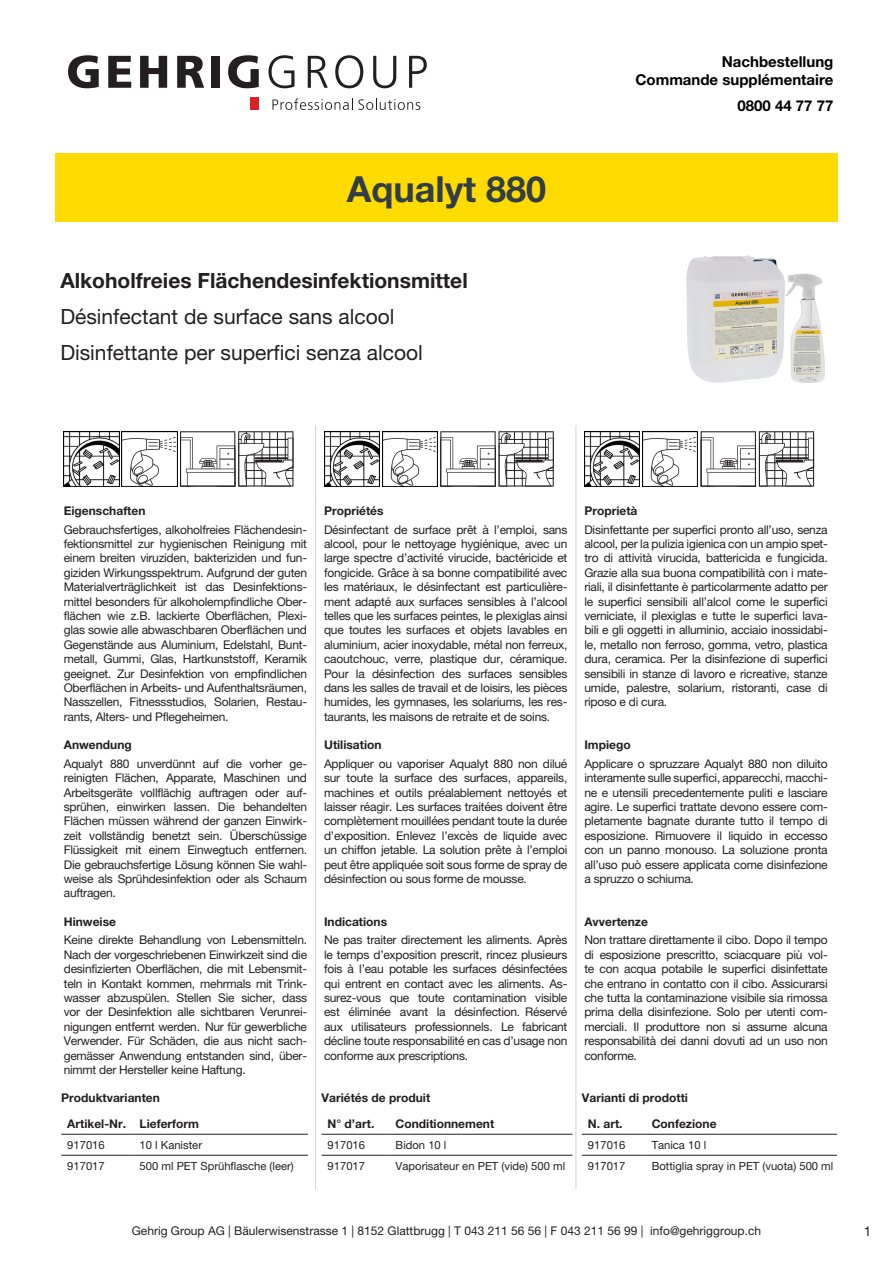
<style>
.page{position:relative;width:893px;height:1263px;background:#fff}
.page>*{position:absolute;margin:0;border:0;box-sizing:border-box;transform-origin:0 0}
.t1{font:700 36px "Helvetica Neue SL";color:#313e48}
.t2{font:21px/36.2px "Helvetica Neue SL";color:#231f20}
.t3{font:700 21px "Helvetica Neue SL";color:#231f20}
.t4{font:700 15px/18px "Helvetica Neue SL";color:#000;text-align:right}
.t5{font:13.5px "Helvetica Neue SL";color:#231f20}
.t6{font:12px/14.4px "Helvetica Neue SL";letter-spacing:-.02em;color:#231f20;text-align:justify}
.t7{font:700 12px/25.8px "Helvetica Neue SL";color:#231f20}
.t8{font:12px "Helvetica Neue SL";color:#231f20}
.t9{font:11.25px "Helvetica Neue SL";color:#231f20}
</style>
<div class="page">
<svg style="left:68px;top:55px;width:31px;height:33px"></svg>
<svg style="left:108px;top:56px;width:23px;height:32px"></svg>
<svg style="left:140px;top:56px;width:27px;height:32px"></svg>
<svg style="left:177px;top:56px;width:27px;height:32px"></svg>
<div style="left:212px;top:56px;width:8px;height:32px;background:#231f20"></div>
<div style="left:251px;top:97px;width:8px;height:13px;background:#da2128"></div>
<svg style="left:228px;top:55px;width:31px;height:33px"></svg>
<svg style="left:268px;top:55px;width:26px;height:33px"></svg>
<svg style="left:308px;top:56px;width:20px;height:32px"></svg>
<svg style="left:335px;top:55px;width:28px;height:33px"></svg>
<svg style="left:373px;top:56px;width:23px;height:32px"></svg>
<svg style="left:409px;top:56px;width:18px;height:32px"></svg>
<svg style="left:272px;top:99px;width:148px;height:11px"></svg>
<div style="left:55px;top:153px;width:783px;height:68px;background:#ffdb00"></div>
<img style="left:686px;top:255px;width:117px;height:128px">
<hr style="left:315px;top:425px;width:1px;height:74px;background:#d1d2d4">
<hr style="left:575px;top:425px;width:1px;height:74px;background:#d1d2d4">
<hr style="left:315px;top:499px;width:1px;height:234px;background:#d1d2d4">
<hr style="left:575px;top:499px;width:1px;height:234px;background:#d1d2d4">
<hr style="left:315px;top:733px;width:1px;height:177px;background:#d1d2d4">
<hr style="left:575px;top:733px;width:1px;height:177px;background:#d1d2d4">
<hr style="left:315px;top:910px;width:1px;height:177px;background:#d1d2d4">
<hr style="left:575px;top:910px;width:1px;height:177px;background:#d1d2d4">
<img style="left:64px;top:431px;width:55px;height:55px">
<img style="left:122px;top:431px;width:55px;height:55px">
<svg style="left:180px;top:431px;width:113px;height:55px"></svg>
<img style="left:324px;top:431px;width:55px;height:55px">
<img style="left:382px;top:431px;width:55px;height:55px">
<svg style="left:440px;top:431px;width:114px;height:55px"></svg>
<img style="left:584px;top:431px;width:56px;height:55px">
<img style="left:642px;top:431px;width:56px;height:55px">
<svg style="left:701px;top:431px;width:113px;height:55px"></svg>
<hr style="left:315px;top:1087px;width:1px;height:102px;background:#d1d2d4">
<hr style="left:575px;top:1087px;width:1px;height:102px;background:#d1d2d4">
<hr style="left:61px;top:1134px;width:73px;height:1px;background:#231f20">
<hr style="left:134px;top:1134px;width:174px;height:1px;background:#231f20">
<hr style="left:61px;top:1155px;width:73px;height:1px;background:#231f20">
<hr style="left:134px;top:1155px;width:174px;height:1px;background:#231f20">
<hr style="left:322px;top:1134px;width:68px;height:1px;background:#231f20">
<hr style="left:390px;top:1134px;width:182px;height:1px;background:#231f20">
<hr style="left:322px;top:1155px;width:68px;height:1px;background:#231f20">
<hr style="left:390px;top:1155px;width:182px;height:1px;background:#231f20">
<hr style="left:582px;top:1134px;width:64px;height:1px;background:#231f20">
<hr style="left:646px;top:1134px;width:191px;height:1px;background:#231f20">
<hr style="left:582px;top:1155px;width:64px;height:1px;background:#231f20">
<hr style="left:646px;top:1155px;width:191px;height:1px;background:#231f20">
<h1 class="t1" style="left:347px;top:166px;width:201px">Aqualyt 880</h1>
<h2 class="t3" style="left:60px;top:267px;width:409px">Alkoholfreies Flächendesinfektionsmittel</h2>
<h2 class="t2" style="left:60px;top:298px;width:364px">Désinfectant de surface sans alcool<br>Disinfettante per superfici senza alcool</h2>
<p class="t4" style="left:635px;top:53px;width:199px">Nachbestellung<br>Commande supplémentaire</p>
<p class="t4" style="left:737px;top:96px;width:97px">0800 44 77 77</p>
<p class="t7" style="left:64px;top:497px;width:83px">Eigenschaften</p>
<p class="t6" style="left:64px;top:522px;width:245px">Gebrauchsfertiges, alkoholfreies Flächendesin&shy;fektionsmittel zur hygienischen Reinigung mit einem breiten viruziden, bakteriziden und fun&shy;giziden Wirkungsspektrum. Aufgrund der guten Materialverträglichkeit ist das Desinfektions&shy;mittel besonders für alkoholempfindliche Ober&shy;flächen wie z.B. lackierte Oberflächen, Plexi&shy;glas sowie alle abwaschbaren Oberflächen und Gegenstände aus Aluminium, Edelstahl, Bunt&shy;metall, Gummi, Glas, Hartkunststoff, Keramik geeignet. Zur Desinfektion von empfindlichen Oberflächen in Arbeits- und Aufenthaltsräumen, Nasszellen, Fitnessstudios, Solarien, Restau&shy;rants, Alters- und Pflegeheimen.</p>
<p class="t7" style="left:64px;top:732px;width:70px">Anwendung</p>
<p class="t6" style="left:64px;top:756px;width:245px">Aqualyt 880 unverdünnt auf die vorher ge&shy;reinigten Flächen, Apparate, Maschinen und Arbeitsgeräte vollflächig auftragen oder auf&shy;sprühen, einwirken lassen. Die behandelten Flächen müssen während der ganzen Einwirk&shy;zeit vollständig benetzt sein. Überschüssige Flüssigkeit mit einem Einwegtuch entfernen.<br>Die gebrauchsfertige Lösung können Sie wahl&shy;weise als Sprühdesinfektion oder als Schaum auftragen.</p>
<p class="t7" style="left:64px;top:908px;width:54px">Hinweise</p>
<p class="t6" style="left:64px;top:933px;width:245px">Keine direkte Behandlung von Lebensmitteln.<br>Nach der vorgeschriebenen Einwirkzeit sind die desinfizierten Oberflächen, die mit Lebensmit&shy;teln in Kontakt kommen, mehrmals mit Trink&shy;wasser abzuspülen. Stellen Sie sicher, dass vor der Desinfektion alle sichtbaren Verunrei&shy;nigungen entfernt werden. Nur für gewerbliche Verwender. Für Schäden, die aus nicht sach&shy;gemässer Anwendung entstanden sind, über&shy;nimmt der Hersteller keine Haftung.</p>
<p class="t7" style="left:67px;top:1085px;width:133px;text-indent:-6px">Produktvarianten<br>Artikel-Nr. Lieferform</p>
<p class="t9" style="left:67px;top:1138px;width:39px">917016</p>
<p class="t9" style="left:140px;top:1138px;width:64px">10 l Kanister</p>
<p class="t9" style="left:67px;top:1159px;width:39px">917017</p>
<p class="t9" style="left:140px;top:1159px;width:156px">500 ml PET Sprühflasche (leer)</p>
<p class="t7" style="left:324px;top:497px;width:61px">Propriétés</p>
<p class="t6" style="left:324px;top:522px;width:245px">Désinfectant de surface prêt à l’emploi, sans alcool, pour le nettoyage hygiénique, avec un large spectre d’activité virucide, bactéricide et fongicide. Grâce à sa bonne compatibilité avec les matériaux, le désinfectant est particulière&shy;ment adapté aux surfaces sensibles à l’alcool telles que les surfaces peintes, le plexiglas ainsi que toutes les surfaces et objets lavables en aluminium, acier inoxydable, métal non ferreux, caoutchouc, verre, plastique dur, céramique.<br>Pour la désinfection des surfaces sensibles dans les salles de travail et de loisirs, les pièces humides, les gymnases, les solariums, les res&shy;taurants, les maisons de retraite et de soins.</p>
<p class="t7" style="left:324px;top:732px;width:59px">Utilisation</p>
<p class="t6" style="left:324px;top:756px;width:245px">Appliquer ou vaporiser Aqualyt 880 non dilué sur toute la surface des surfaces, appareils, machines et outils préalablement nettoyés et laisser réagir. Les surfaces traitées doivent être complètement mouillées pendant toute la durée d’exposition. Enlevez l’excès de liquide avec un chiffon jetable. La solution prête à l’emploi peut être appliquée soit sous forme de spray de désinfection ou sous forme de mousse.</p>
<p class="t7" style="left:324px;top:908px;width:65px">Indications</p>
<p class="t6" style="left:324px;top:933px;width:245px">Ne pas traiter directement les aliments. Après le temps d’exposition prescrit, rincez plusieurs fois à l’eau potable les surfaces désinfectées qui entrent en contact avec les aliments. As&shy;surez-vous que toute contamination visible est éliminée avant la désinfection. Réservé aux utilisateurs professionnels. Le fabricant décline toute responsabilité en cas d’usage non conforme aux prescriptions.</p>
<p class="t7" style="left:328px;top:1085px;width:104px;text-indent:-6px">Variétés de produit<br>N° d’art.</p>
<p class="t7" style="left:396px;top:1111px;width:100px">Conditionnement</p>
<p class="t9" style="left:328px;top:1138px;width:39px">917016</p>
<p class="t9" style="left:396px;top:1138px;width:52px">Bidon 10 l</p>
<p class="t9" style="left:328px;top:1159px;width:39px">917017</p>
<p class="t9" style="left:396px;top:1159px;width:171px">Vaporisateur en PET (vide) 500 ml</p>
<p class="t7" style="left:584px;top:497px;width:55px">Proprietà</p>
<p class="t6" style="left:584px;top:522px;width:245px">Disinfettante per superfici pronto all’uso, senza alcool, per la pulizia igienica con un ampio spet&shy;tro di attività virucida, battericida e fungicida.<br>Grazie alla sua buona compatibilità con i mate&shy;riali, il disinfettante è particolarmente adatto per le superfici sensibili all’alcol come le superfici verniciate, il plexiglas e tutte le superfici lava&shy;bili e gli oggetti in alluminio, acciaio inossidabi&shy;le, metallo non ferroso, gomma, vetro, plastica dura, ceramica. Per la disinfezione di superfici sensibili in stanze di lavoro e ricreative, stanze umide, palestre, solarium, ristoranti, case di riposo e di cura.</p>
<p class="t7" style="left:584px;top:732px;width:48px">Impiego</p>
<p class="t6" style="left:584px;top:756px;width:245px">Applicare o spruzzare Aqualyt 880 non diluito interamente sulle superfici, apparecchi, macchi&shy;ne e utensili precedentemente puliti e lasciare agire. Le superfici trattate devono essere com&shy;pletamente bagnate durante tutto il tempo di esposizione. Rimuovere il liquido in eccesso con un panno monouso. La soluzione pronta all’uso può essere applicata come disinfezione a spruzzo o schiuma.</p>
<p class="t7" style="left:584px;top:908px;width:65px">Avvertenze</p>
<p class="t6" style="left:584px;top:933px;width:245px">Non trattare direttamente il cibo. Dopo il tempo di esposizione prescritto, sciacquare più vol&shy;te con acqua potabile le superfici disinfettate che entrano in contatto con il cibo. Assicurarsi che tutta la contaminazione visibile sia rimossa prima della disinfezione. Solo per utenti com&shy;merciali. Il produttore non si assume alcuna responsabilità dei danni dovuti ad un uso non conforme.</p>
<p class="t7" style="left:588px;top:1085px;width:102px;text-indent:-6px">Varianti di prodotti<br>N. art.</p>
<p class="t7" style="left:652px;top:1111px;width:66px">Confezione</p>
<p class="t9" style="left:588px;top:1138px;width:39px">917016</p>
<p class="t9" style="left:652px;top:1138px;width:56px">Tanica 10 l</p>
<p class="t9" style="left:588px;top:1159px;width:39px">917017</p>
<p class="t9" style="left:652px;top:1159px;width:183px">Bottiglia spray in PET (vuota) 500 ml</p>
<p class="t8" style="left:132px;top:1224px;width:631px">Gehrig Group AG | Bäulerwisenstrasse 1 | 8152 Glattbrugg | T 043 211 56 56 | F 043 211 56 99 | info@gehriggroup.ch</p>
<p class="t5" style="left:864px;top:1223px;width:9px">1</p>
</div>
